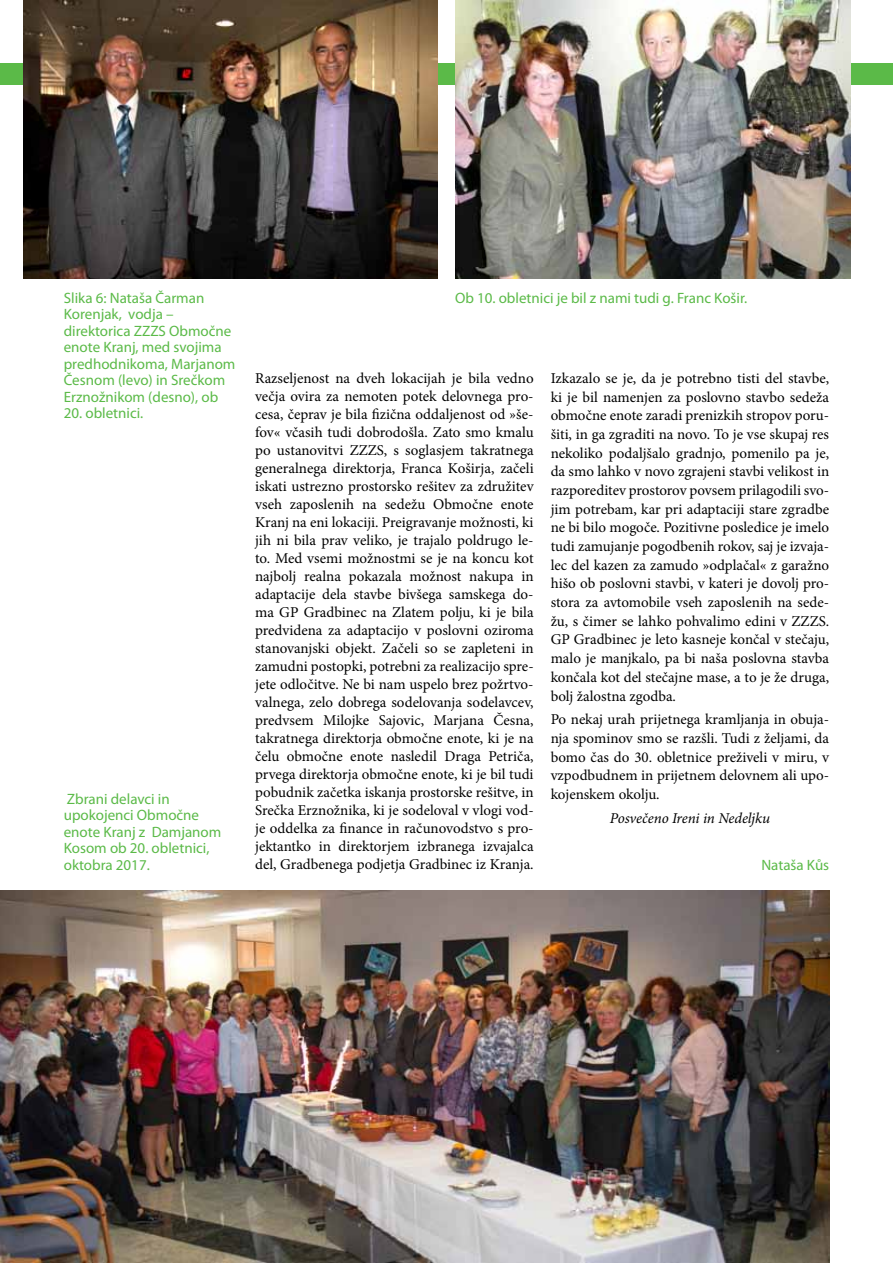
<style>
.page{position:relative;width:893px;height:1263px;background:#fff}
.page>*{position:absolute;margin:0;border:0;box-sizing:border-box;transform-origin:0 0}
.t1{font:15px/18px "Minion Pro";color:#000;text-align:justify}
.t2{font:15px/16.5px "Myriad Pro";color:#5bba48}
.t3{font:italic 15px "Minion Pro";letter-spacing:-.01em;color:#000}
</style>
<div class="page">
<div style="left:0;top:64px;width:893px;height:21px;background:#5bba48"></div>
<img style="left:455px;top:0;width:396px;height:279px">
<img style="left:23px;top:0;width:415px;height:279px">
<img style="left:0;top:891px;width:829px;height:372px">
<p class="t2" style="left:64px;top:289px;width:142px">Slika 6: Nataša Čarman</p>
<p class="t2" style="left:455px;top:289px;width:294px">Ob 10. obletnici je bil z nami tudi g. Franc Košir.</p>
<p class="t2" style="left:64px;top:306px;width:173px">Korenjak, vodja – direktorica ZZZS Območne enote Kranj, med svojima predhodnikoma, Marjanom<br>Česnom (levo) in Srečkom<br>Erznožnikom (desno), ob</p>
<p class="t2" style="left:64px;top:405px;width:81px">20. obletnici.</p>
<p class="t1" style="left:255px;top:369px;width:280px">Razseljenost na dveh lokacijah je bila vedno večja ovira za nemoten potek delovnega pro&shy;cesa, čeprav je bila fizična oddaljenost od »še&shy;fov« včasih tudi dobrodošla. Zato smo kmalu po ustanovitvi ZZZS, s soglasjem takratnega generalnega direktorja, Franca Koširja, začeli iskati ustrezno prostorsko rešitev za združitev vseh zaposlenih na sedežu Območne enote Kranj na eni lokaciji. Preigravanje možnosti, ki jih ni bila prav veliko, je trajalo poldrugo le&shy;to. Med vsemi možnostmi se je na koncu kot najbolj realna pokazala možnost nakupa in adaptacije dela stavbe bivšega samskega do&shy;ma GP Gradbinec na Zlatem polju, ki je bila predvidena za adaptacijo v poslovni oziroma stanovanjski objekt. Začeli so se zapleteni in zamudni postopki, potrebni za realizacijo spre&shy;jete odločitve. Ne bi nam uspelo brez požrtvo&shy;valnega, zelo dobrega sodelovanja sodelavcev, predvsem Milojke Sajovic, Marjana Česna, takratnega direktorja območne enote, ki je na čelu območne enote nasledil Draga Petriča, prvega direktorja območne enote, ki je bil tudi pobudnik začetka iskanja prostorske rešitve, in Srečka Erznožnika, ki je sodeloval v vlogi vod&shy;je oddelka za finance in računovodstvo s pro&shy;jektantko in direktorjem izbranega izvajalca del, Gradbenega podjetja Gradbinec iz Kranja.</p>
<p class="t1" style="left:551px;top:369px;width:280px;line-height:18.8px">Izkazalo se je, da je potrebno tisti del stavbe, ki je bil namenjen za poslovno stavbo sedeža območne enote zaradi prenizkih stropov poru&shy;šiti, in ga zgraditi na novo. To je vse skupaj res nekoliko podaljšalo gradnjo, pomenilo pa je, da smo lahko v novo zgrajeni stavbi velikost in razporeditev prostorov povsem prilagodili svo&shy;jim potrebam, kar pri adaptaciji stare zgradbe ne bi bilo mogoče. Pozitivne posledice je imelo tudi zamujanje pogodbenih rokov, saj je izvaja&shy;lec del kazen za zamudo »odplačal« z garažno hišo ob poslovni stavbi, v kateri je dovolj pro&shy;stora za avtomobile vseh zaposlenih na sede&shy;žu, s čimer se lahko pohvalimo edini v ZZZS.<br>GP Gradbinec je leto kasneje končal v stečaju, malo je manjkalo, pa bi naša poslovna stavba končala kot del stečajne mase, a to je že druga, bolj žalostna zgodba.</p>
<p class="t1" style="left:551px;top:710px;width:280px;line-height:18.8px">Po nekaj urah prijetnega kramljanja in obuja&shy;nja spominov smo se razšli. Tudi z željami, da bomo čas do 30. obletnice preživeli v miru, v vzpodbudnem in prijetnem delovnem ali upo&shy;kojenskem okolju.</p>
<p class="t3" style="left:610px;top:808px;width:162px">Posvečeno Ireni in Nedeljku</p>
<p class="t2" style="left:761px;top:856px;width:69px">Nataša Kůs</p>
<p class="t2" style="left:64px;top:790px;width:159px">Zbrani delavci in upokojenci Območne enote Kranj z Damjanom<br>Kosom ob 20. obletnici, oktobra 2017.</p>
</div>
